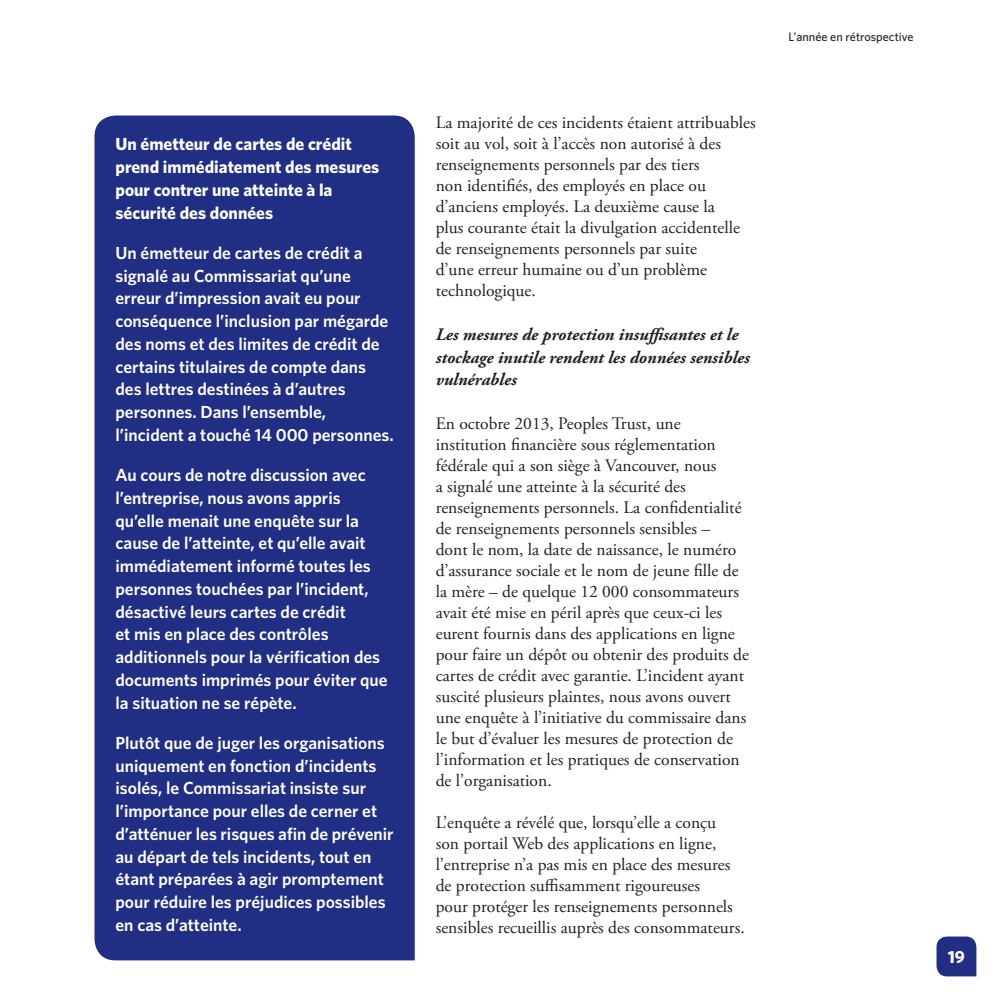
<style>
.page{position:relative;width:1008px;height:1008px;background:#fff}
.page>*{position:absolute;margin:0;border:0;box-sizing:border-box;transform-origin:0 0}
.t1{font:17.5px/21px "Adobe Garamond Pro";color:#231f20}
.t2{font:600 17.5px/22.8px "Whitney";color:#fff}
.t3{font:700 17.5px/22.8px "Whitney";color:#fff}
.t4{font:italic 700 17.5px/22.8px "Adobe Garamond Pro";color:#231f20}
.t5{font:500 12.25px "Whitney";color:#231f20}
</style>
<div class="page">
<div style="left:94px;top:116px;width:321px;height:844px;background:#202e84"></div>
<div style="left:937px;top:937px;width:39px;height:39px;background:#202e84"></div>
<p class="t3" style="left:116px;top:133px;width:265px">Un émetteur de cartes de crédit prend immédiatement des mesures pour contrer une atteinte à la sécurité des données</p>
<p class="t2" style="left:116px;top:241px;width:280px">Un émetteur de cartes de crédit a signalé au Commissariat qu’une erreur d’impression avait eu pour conséquence l’inclusion par mégarde des noms et des limites de crédit de certains titulaires de compte dans des lettres destinées à d’autres personnes. Dans l’ensemble, l’incident a touché 14 000 personnes.</p>
<p class="t2" style="left:116px;top:463px;width:274px">Au cours de notre discussion avec l’entreprise, nous avons appris qu’elle menait une enquête sur la cause de l’atteinte, et qu’elle avait immédiatement informé toutes les personnes touchées par l’incident, désactivé leurs cartes de crédit<br>et mis en place des contrôles additionnels pour la vérification des documents imprimés pour éviter que la situation ne se répète.</p>
<p class="t2" style="left:116px;top:731px;width:280px">Plutôt que de juger les organisations uniquement en fonction d’incidents isolés, le Commissariat insiste sur l’importance pour elles de cerner et d’atténuer les risques afin de prévenir au départ de tels incidents, tout en étant préparées à agir promptement pour réduire les préjudices possibles en cas d’atteinte.</p>
<p class="t1" style="left:436px;top:113px;width:321px">La majorité de ces incidents étaient attribuables soit au vol, soit à l’accès non autorisé à des renseignements personnels par des tiers<br>non identifiés, des employés en place ou d’anciens employés. La deuxième cause la<br>plus courante était la divulgation accidentelle de renseignements personnels par suite<br>d’une erreur humaine ou d’un problème technologique.</p>
<p class="t4" style="left:436px;top:323px;width:316px">Les mesures de protection insuffisantes et le stockage inutile rendent les données sensibles vulnérables</p>
<p class="t1" style="left:436px;top:414px;width:315px">En octobre 2013, Peoples Trust, une institution financière sous réglementation fédérale qui a son siège à Vancouver, nous<br>a signalé une atteinte à la sécurité des renseignements personnels. La confidentialité de renseignements personnels sensibles –<br>dont le nom, la date de naissance, le numéro d’assurance sociale et le nom de jeune fille de la mère – de quelque 12 000 consommateurs avait été mise en péril après que ceux‑ci les eurent fournis dans des applications en ligne pour faire un dépôt ou obtenir des produits de cartes de crédit avec garantie. L’incident ayant suscité plusieurs plaintes, nous avons ouvert une enquête à l’initiative du commissaire dans le but d’évaluer les mesures de protection de l’information et les pratiques de conservation de l’organisation.</p>
<p class="t1" style="left:436px;top:813px;width:310px">L’enquête a révélé que, lorsqu’elle a conçu<br>son portail Web des applications en ligne, l’entreprise n’a pas mis en place des mesures de protection suffisamment rigoureuses<br>pour protéger les renseignements personnels sensibles recueillis auprès des consommateurs.</p>
<p class="t5" style="left:789px;top:30px;width:126px">L’année en rétrospective</p>
<p class="t3" style="left:948px;top:945px;width:19px">19</p>
</div>
